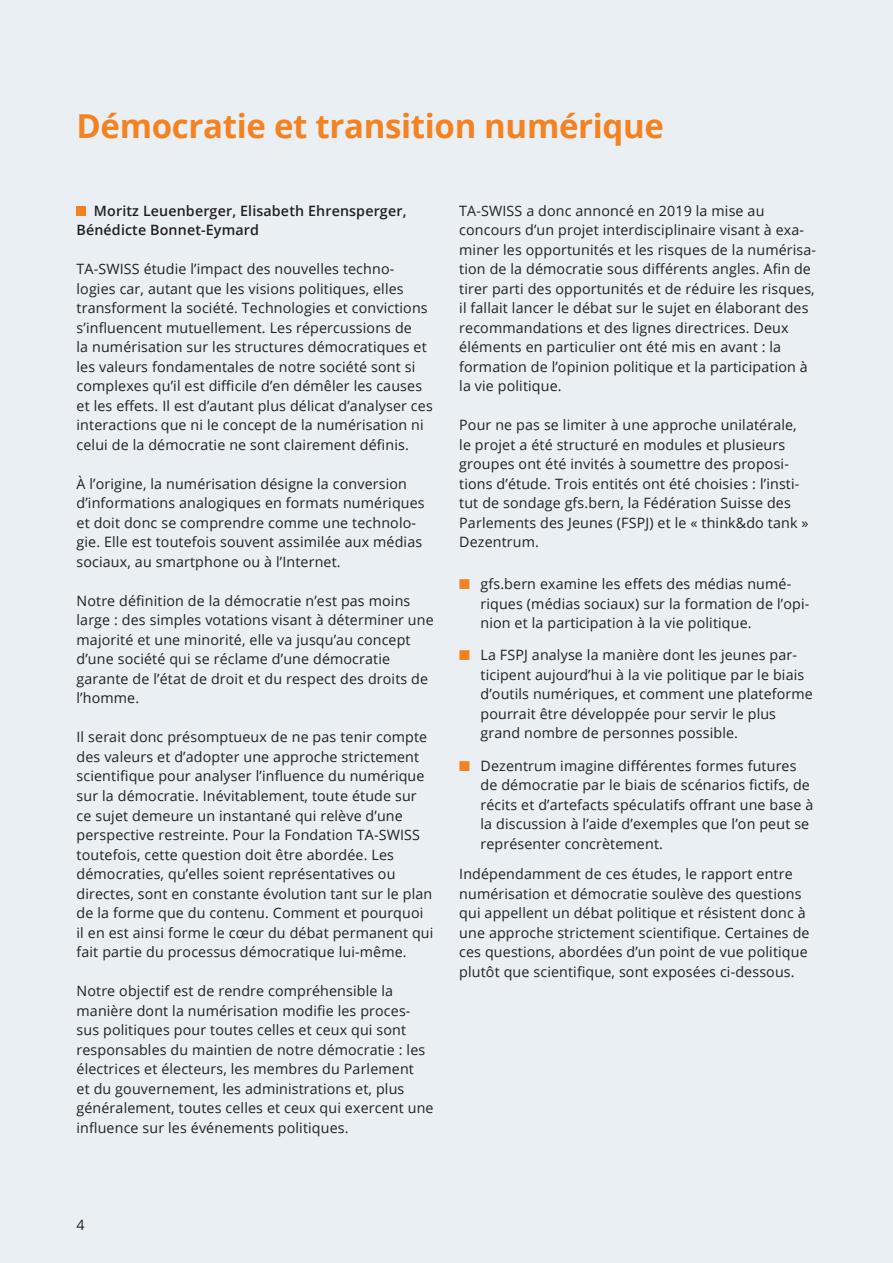
<style>
.page{position:relative;width:893px;height:1263px;background:#e9eff2}
.page>*{position:absolute;margin:0;border:0;box-sizing:border-box;transform-origin:0 0}
.Titel_1{font:700 33px "Open Sans";letter-spacing:-.01em;color:#f58220}
.franz{font:14.25px/19.5px "Open Sans";letter-spacing:.01em;color:#231f20}
.Fliesstext{font:600 14.25px/19.5px "Open Sans";letter-spacing:.01em;color:#231f20}
.s1{color:#f58220}
</style>
<div class="page">
<div style="left:77px;top:206px;width:9px;height:10px;background:#f58220"></div>
<p class="Titel_1" style="left:77px;top:103px;width:589px">Démocratie et transition numérique</p>
<p class="Fliesstext" style="left:77px;top:201px;width:331px;text-indent:17px">Moritz Leuenberger, Elisabeth Ehrensperger,<br>Bénédicte Bonnet-Eymard</p>
<p class="franz" style="left:77px;top:259px;width:358px">TA-SWISS étudie l’impact des nouvelles techno&shy;logies car, autant que les visions politiques, elles transforment la société. Technologies et convictions s’influencent mutuellement. Les répercussions de<br>la numérisation sur les structures démocratiques et les valeurs fondamentales de notre société sont si complexes qu’il est difficile d’en démêler les causes et les effets. Il est d’autant plus délicat d’analyser ces interactions que ni le concept de la numérisation ni celui de la démocratie ne sont clairement définis.</p>
<p class="franz" style="left:77px;top:474px;width:350px">À l’origine, la numérisation désigne la conversion d’informations analogiques en formats numériques et doit donc se comprendre comme une technolo&shy;gie. Elle est toutefois souvent assimilée aux médias sociaux, au smartphone ou à l’Internet.</p>
<p class="franz" style="left:77px;top:591px;width:359px">Notre définition de la démocratie n’est pas moins large : des simples votations visant à déterminer une majorité et une minorité, elle va jusqu’au concept d’une société qui se réclame d’une démocratie garante de l’état de droit et du respect des droits de l’homme.</p>
<p class="franz" style="left:77px;top:727px;width:358px">Il serait donc présomptueux de ne pas tenir compte des valeurs et d’adopter une approche strictement scientifique pour analyser l’influence du numérique sur la démocratie. Inévitablement, toute étude sur ce sujet demeure un instantané qui relève d’une perspective restreinte. Pour la Fondation TA-SWISS toutefois, cette question doit être abordée. Les démocraties, qu’elles soient représentatives ou directes, sont en constante évolution tant sur le plan de la forme que du contenu. Comment et pourquoi il en est ainsi forme le cœur du débat permanent qui fait partie du processus démocratique lui-même.</p>
<p class="franz" style="left:77px;top:981px;width:359px">Notre objectif est de rendre compréhensible la manière dont la numérisation modifie les proces&shy;sus politiques pour toutes celles et ceux qui sont responsables du maintien de notre démocratie : les électrices et électeurs, les membres du Parlement<br>et du gouvernement, les administrations et, plus généralement, toutes celles et ceux qui exercent une influence sur les événements politiques.</p>
<p class="franz" style="left:459px;top:201px;width:358px">TA-SWISS a donc annoncé en 2019 la mise au concours d’un projet interdisciplinaire visant à exa&shy;miner les opportunités et les risques de la numérisa&shy;tion de la démocratie sous différents angles. Afin de tirer parti des opportunités et de réduire les risques, il fallait lancer le débat sur le sujet en élaborant des recommandations et des lignes directrices. Deux éléments en particulier ont été mis en avant : la formation de l’opinion politique et la participation à la vie politique.</p>
<p class="franz" style="left:459px;top:415px;width:351px">Pour ne pas se limiter à une approche unilatérale, le projet a été structuré en modules et plusieurs groupes ont été invités à soumettre des proposi&shy;tions d’étude. Trois entités ont été choisies : l’insti&shy;tut de sondage gfs.bern, la Fédération Suisse des Parlements des Jeunes (FSPJ) et le « think&amp;do tank » Dezentrum.</p>
<p class="franz" style="left:480px;top:574px;width:330px;text-indent:-21px"><span class="s1">■</span> gfs.bern examine les effets des médias numé&shy;riques (médias sociaux) sur la formation de l’opi&shy;nion et la participation à la vie politique.</p>
<p class="franz" style="left:480px;top:645px;width:334px;text-indent:-21px"><span class="s1">■</span> La FSPJ analyse la manière dont les jeunes par&shy;ticipent aujourd’hui à la vie politique par le biais d’outils numériques, et comment une plateforme pourrait être développée pour servir le plus grand nombre de personnes possible.</p>
<p class="franz" style="left:480px;top:755px;width:334px;text-indent:-21px"><span class="s1">■</span> Dezentrum imagine différentes formes futures de démocratie par le biais de scénarios fictifs, de récits et d’artefacts spéculatifs offrant une base à la discussion à l’aide d’exemples que l’on peut se représenter concrètement.</p>
<p class="franz" style="left:459px;top:864px;width:352px">Indépendamment de ces études, le rapport entre numérisation et démocratie soulève des questions qui appellent un débat politique et résistent donc à une approche strictement scientifique. Certaines de ces questions, abordées d’un point de vue politique plutôt que scientifique, sont exposées ci-dessous.</p>
<p class="franz" style="left:77px;top:1215px;width:10px">4</p>
</div>
